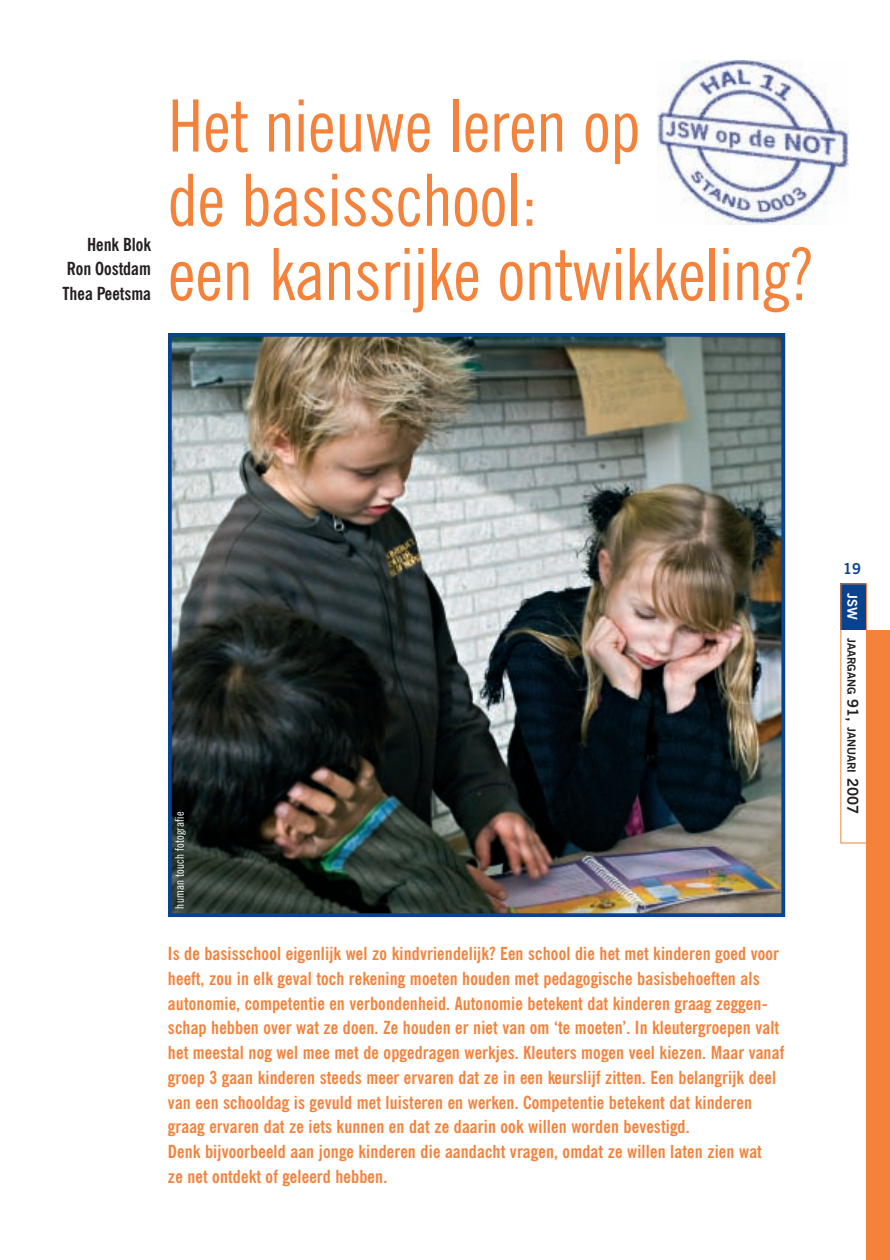
<style>
.page{position:relative;width:890px;height:1260px;background:#fff}
.page>*{position:absolute;margin:0;border:0;box-sizing:border-box;transform-origin:0 0}
.t1{font:condensed 72px/74.2px "News Gothic BT";color:#f4823b}
.t2{font:700 condensed 18px/24.8px "News Gothic BT";letter-spacing:.01em;color:#f4823b}
.t3{font:700 condensed 18px/24.8px "News Gothic BT";color:#231f20;text-align:justify}
.t4{font:700 15px "News Gothic BT";color:#09428e}
.t5{font:700 13.5px "News Gothic BT";color:#fff}
.t6{font:condensed 12px "News Gothic BT";letter-spacing:.02em;color:#fff}
.t7{font:700 11.25px "News Gothic BT";color:#231f20}
.s1{font-size:15px}
</style>
<div class="page">
<img style="left:168px;top:60px;width:722px;height:1200px">
<p class="t3" style="left:63px;top:233px;width:90px;text-indent:24px">Henk Blok Ron Oostdam Thea Peetsma</p>
<h1 class="t1" style="left:168px;top:95px;width:647px">Het nieuwe leren op<br>de basisschool:<br>een kansrijke ontwikkeling?</h1>
<p class="t6" style="left:175px;top:908px;width:98px;rotate:-90deg">human touch fotografie</p>
<p class="t2" style="left:168px;top:943px;width:618px">Is de basisschool eigenlijk wel zo kindvriendelijk? Een school die het met kinderen goed voor heeft, zou in elk geval toch rekening moeten houden met pedagogische basisbehoeften als autonomie, competentie en verbondenheid. Autonomie betekent dat kinderen graag zeggen&shy;schap hebben over wat ze doen. Ze houden er niet van om ‘te moeten’. In kleutergroepen valt het meestal nog wel mee met de opgedragen werkjes. Kleuters mogen veel kiezen. Maar vanaf groep 3 gaan kinderen steeds meer ervaren dat ze in een keurslijf zitten. Een belangrijk deel van een schooldag is gevuld met luisteren en werken. Competentie betekent dat kinderen graag ervaren dat ze iets kunnen en dat ze daarin ook willen worden bevestigd.<br>Denk bijvoorbeeld aan jonge kinderen die aandacht vragen, omdat ze willen laten zien wat<br>ze net ontdekt of geleerd hebben.</p>
<p class="t4" style="left:843px;top:563px;width:20px">19</p>
<p class="t5" style="left:857px;top:593px;width:28px;rotate:90deg">JSW</p>
<p class="t7" style="left:856px;top:638px;width:178px;rotate:90deg">JAARGANG <span class="s1">91,</span> JANUARI <span class="s1">2007</span></p>
</div>
